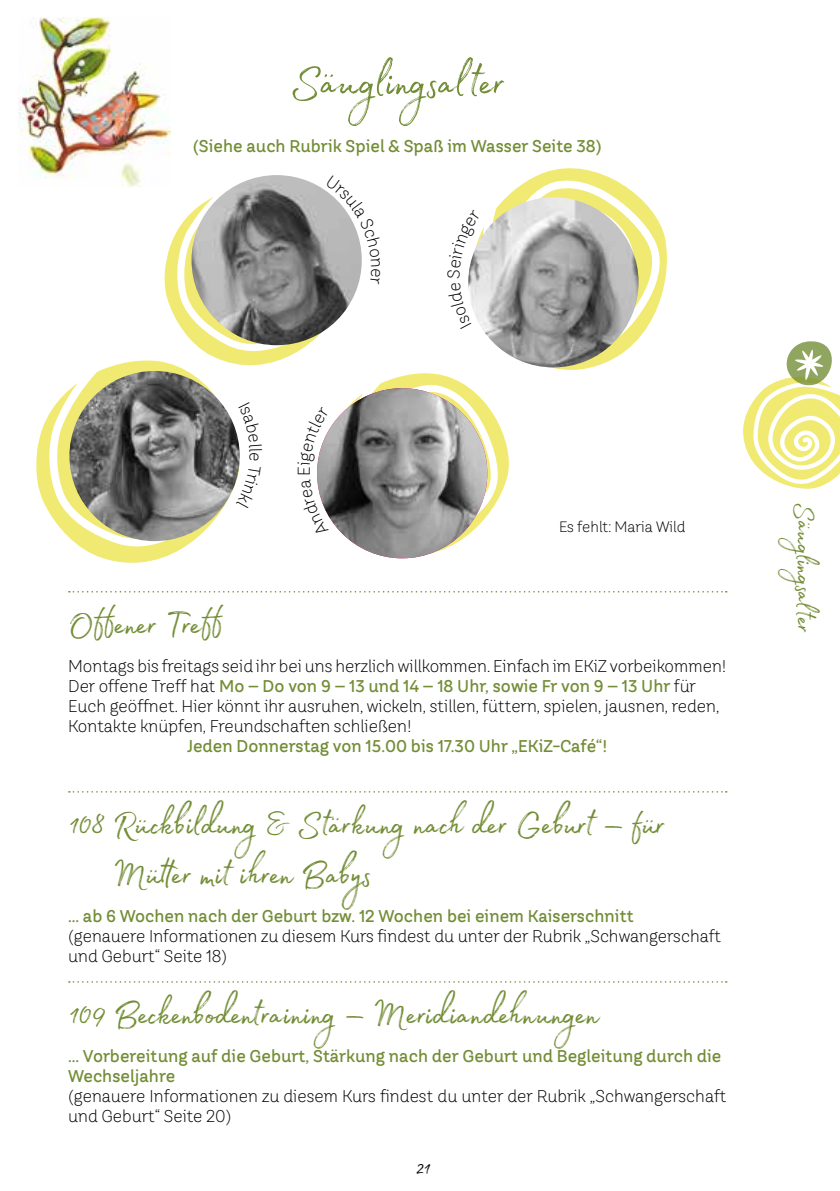
<style>
.page{position:relative;width:840px;height:1191px;background:#fff}
.page>*{position:absolute;margin:0;border:0;box-sizing:border-box;transform-origin:0 0}
.t1{font:56px "Madelyn";letter-spacing:-.02em;color:#738d36}
.t2{font:44px/50px "Madelyn";letter-spacing:-.02em;color:#738d36}
.t3{font:34px "Madelyn";color:#738d36}
.t4{font:28px "Madelyn";color:#000}
.t5{font:300 17px/20px "TT Hazelnuts";color:#000}
.t6{font:500 17px/20px "TT Hazelnuts";color:#738d36}
.t7{font:300 15px "TT Hazelnuts";color:#000}
.s1{font-weight:500;color:#738d36}
</style>
<div class="page">
<svg style="left:743px;top:341px;width:96px;height:148px"></svg>
<svg style="left:36px;top:360px;width:126px;height:203px"></svg>
<svg style="left:516px;top:168px;width:151px;height:202px"></svg>
<img style="left:69px;top:371px;width:170px;height:170px;border-radius:85px">
<img style="left:468px;top:197px;width:170px;height:170px;border-radius:85px">
<svg style="left:69px;top:591px;width:657px;height:1px"></svg>
<svg style="left:69px;top:791px;width:657px;height:1px"></svg>
<svg style="left:69px;top:981px;width:657px;height:1px"></svg>
<img style="left:18px;top:17px;width:152px;height:170px">
<svg style="left:162px;top:175px;width:354px;height:384px"></svg>
<h1 class="t1" style="left:289px;top:40px;width:216px">Säuglingsalter</h1>
<p class="t6" style="left:193px;top:136px;width:410px">(Siehe auch Rubrik Spiel &amp; Spaß im Wasser Seite 38)</p>
<p class="t5" style="left:293px;top:476px;width:11px;rotate:-90deg">E</p>
<p class="t7" style="left:559px;top:517px;width:128px">Es fehlt: Maria Wild</p>
<h2 class="t2" style="left:68px;top:592px;width:157px">Offener Treff</h2>
<p class="t5" style="left:68px;top:656px;width:659px">Montags bis freitags seid ihr bei uns herzlich willkommen. Einfach im EKiZ vorbeikommen!<br>Der offene Treff hat <span class="s1">Mo – Do von 9 – 13 und 14 – 18 Uhr, sowie Fr von 9 – 13 Uhr</span> für Euch geöffnet. Hier könnt ihr ausruhen, wickeln, stillen, füttern, spielen, jausnen, reden, Kontakte knüpfen, Freundschaften schließen!</p>
<p class="t6" style="left:187px;top:736px;width:421px">Jeden Donnerstag von 15.00 bis 17.30 Uhr „EKiZ-Café“!</p>
<h2 class="t2" style="left:113px;top:792px;width:553px;text-indent:-45px">108 Rückbildung &amp; Stärkung nach der Geburt – für<br>Mütter mit ihren Babys</h2>
<p class="t6" style="left:68px;top:906px;width:567px">... ab 6 Wochen nach der Geburt bzw. 12 Wochen bei einem Kaiserschnitt</p>
<p class="t5" style="left:68px;top:926px;width:654px">(genauere Informationen zu diesem Kurs findest du unter der Rubrik „Schwangerschaft und Geburt“ Seite 18)</p>
<h2 class="t2" style="left:68px;top:982px;width:531px">109 Beckenbodentraining – Meridiandehnungen</h2>
<p class="t6" style="left:68px;top:1046px;width:654px">… Vorbereitung auf die Geburt, Stärkung nach der Geburt und Begleitung durch die<br>Wechseljahre</p>
<p class="t5" style="left:68px;top:1086px;width:659px">(genauere Informationen zu diesem Kurs findest du unter der Rubrik „Schwangerschaft und Geburt“ Seite 20)</p>
<h3 class="t4" style="left:415px;top:1146px;width:15px">21</h3>
<h3 class="t3" style="left:830px;top:502px;width:132px;rotate:90deg">Säuglingsalter</h3>
</div>
